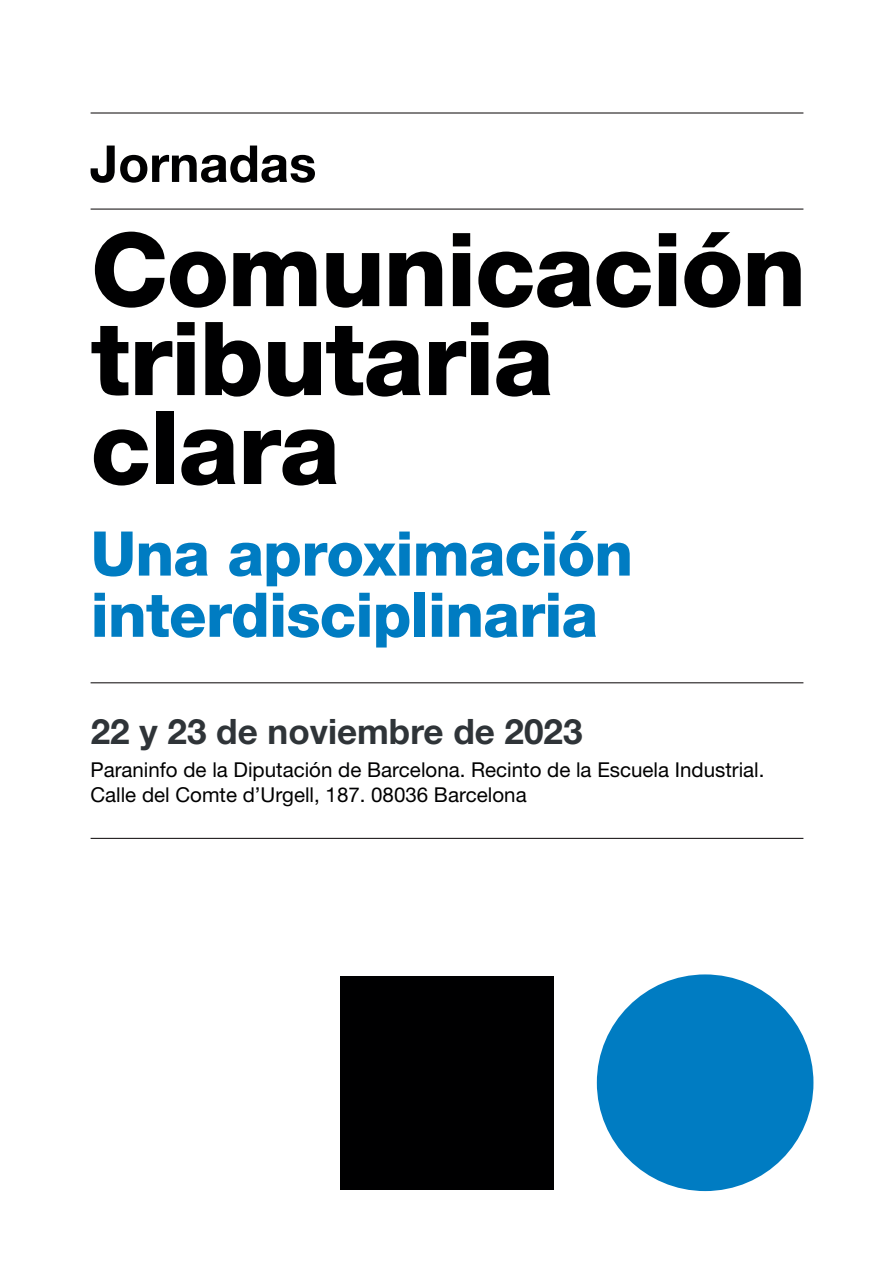
<style>
.page{position:relative;width:893px;height:1263px;background:#fff}
.page>*{position:absolute;margin:0;border:0;box-sizing:border-box;transform-origin:0 0}
.t1{font:800 102.15px/88.9px "Helvetica Neue LT Std";letter-spacing:-.015em;color:#000001}
.t2{font:800 61.65px/61.2px "Helvetica Neue LT Std";letter-spacing:-.015em;color:#007cc2}
.t3{font:700 51px "Helvetica Neue LT Std";color:#000001}
.t4{font:700 35.1px "Helvetica Neue LT Std";color:#2f3438}
.t5{font:20.55px/24.6px "Helvetica Neue LT Std";color:#000001}
</style>
<div class="page">
<div style="left:340px;top:976px;width:213px;height:213px;background:#000001"></div>
<div style="left:597px;top:974px;width:216px;height:217px;background:#007cc2;border-radius:50%"></div>
<hr style="left:91px;top:208px;width:712px;height:2px;background:#231f20">
<hr style="left:91px;top:112px;width:712px;height:2px;background:#231f20">
<hr style="left:91px;top:682px;width:712px;height:1px;background:#231f20">
<hr style="left:91px;top:838px;width:712px;height:1px;background:#231f20">
<h3 class="t3" style="left:90px;top:132px;width:228px">Jornadas</h3>
<h1 class="t1" style="left:91px;top:225px;width:717px">Comunicación tributaria clara</h1>
<h2 class="t2" style="left:91px;top:523px;width:544px">Una aproximación interdisciplinaria</h2>
<h3 class="t4" style="left:91px;top:709px;width:493px">22 y 23 de noviembre de 2023</h3>
<p class="t5" style="left:90px;top:757px;width:676px">Paraninfo de la Diputación de Barcelona. Recinto de la Escuela Industrial.<br>Calle del Comte d’Urgell, 187. 08036 Barcelona</p>
</div>
